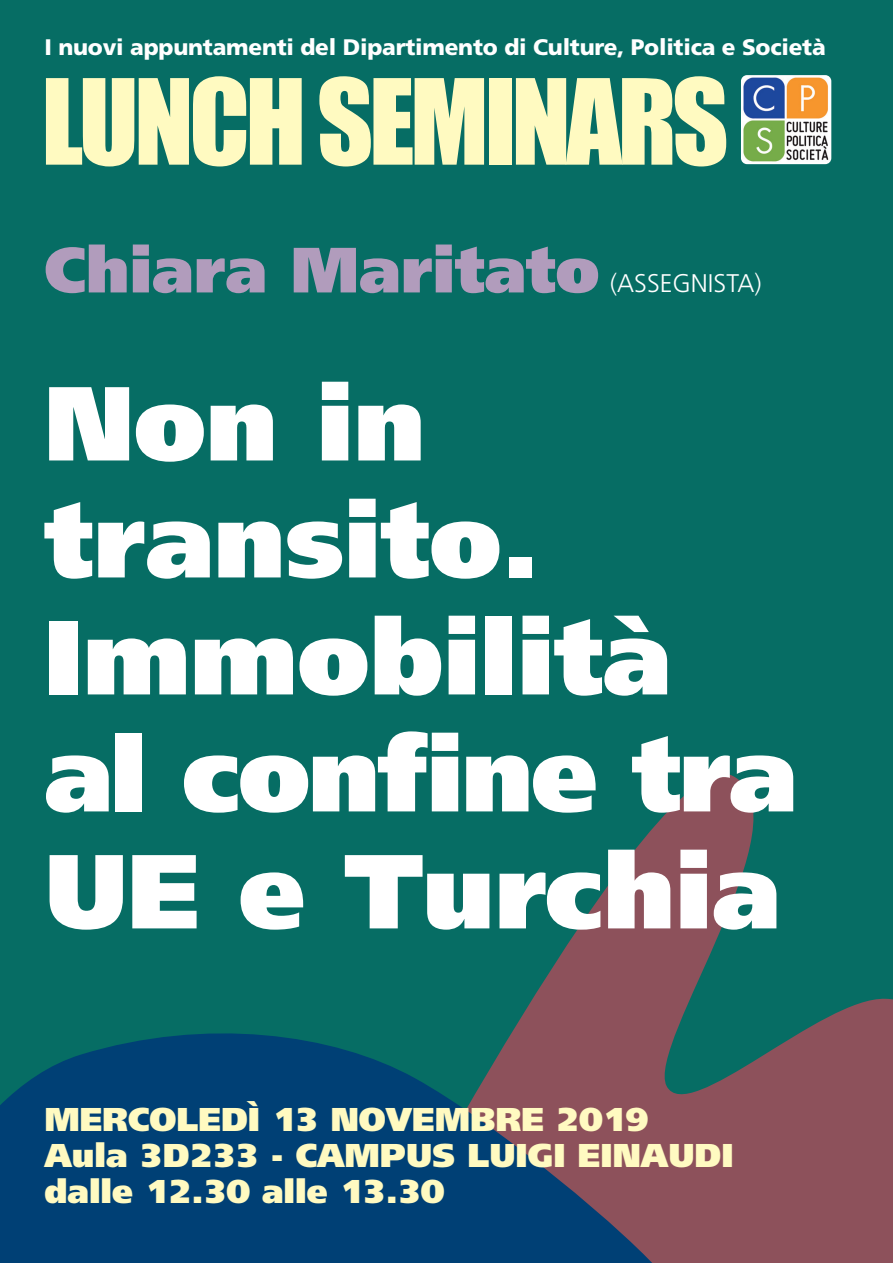
<style>
.page{position:relative;width:893px;height:1263px;background:#066d64}
.page>*{position:absolute;margin:0;border:0;box-sizing:border-box;transform-origin:0 0}
.t1{font:109.5px "Impact";letter-spacing:-.04em;color:#fffac1}
.t2{font:900 105px/117px "Frutiger Pro";color:#fff}
.t3{font:900 63.9px "Frutiger Pro";color:#b19cbc}
.t4{font:900 33px/36px "Frutiger Pro";color:#fffac1}
.t5{font:300 25.5px "Frutiger Pro";color:#fff}
.t6{font:900 22.5px "Frutiger Pro";letter-spacing:-.01em;color:#fff}
</style>
<div class="page">
<svg style="left:522px;top:774px;width:371px;height:489px;fill:#8d515b"></svg>
<img style="left:741px;top:75px;width:90px;height:89px">
<svg style="left:0;top:1016px;width:706px;height:247px;background:#20496c"></svg>
<p class="t6" style="left:44px;top:34px;width:783px">I nuovi appuntamenti del Dipartimento di Culture, Politica e Società</p>
<h1 class="t1" style="left:41px;top:37px;width:689px">LUNCH SEMINARS</h1>
<h3 class="t3" style="left:44px;top:231px;width:556px">Chiara Maritato</h3>
<p class="t5" style="left:610px;top:269px;width:153px">(ASSEGNISTA)</p>
<h2 class="t2" style="left:44px;top:364px;width:754px">Non in transito.<br>Immobilità al confine tra<br>UE e Turchia</h2>
<p class="t4" style="left:44px;top:1101px;width:691px">MERCOLEDÌ 13 NOVEMBRE 2019<br>Aula 3D233 - CAMPUS LUIGI EINAUDI dalle 12.30 alle 13.30</p>
</div>
